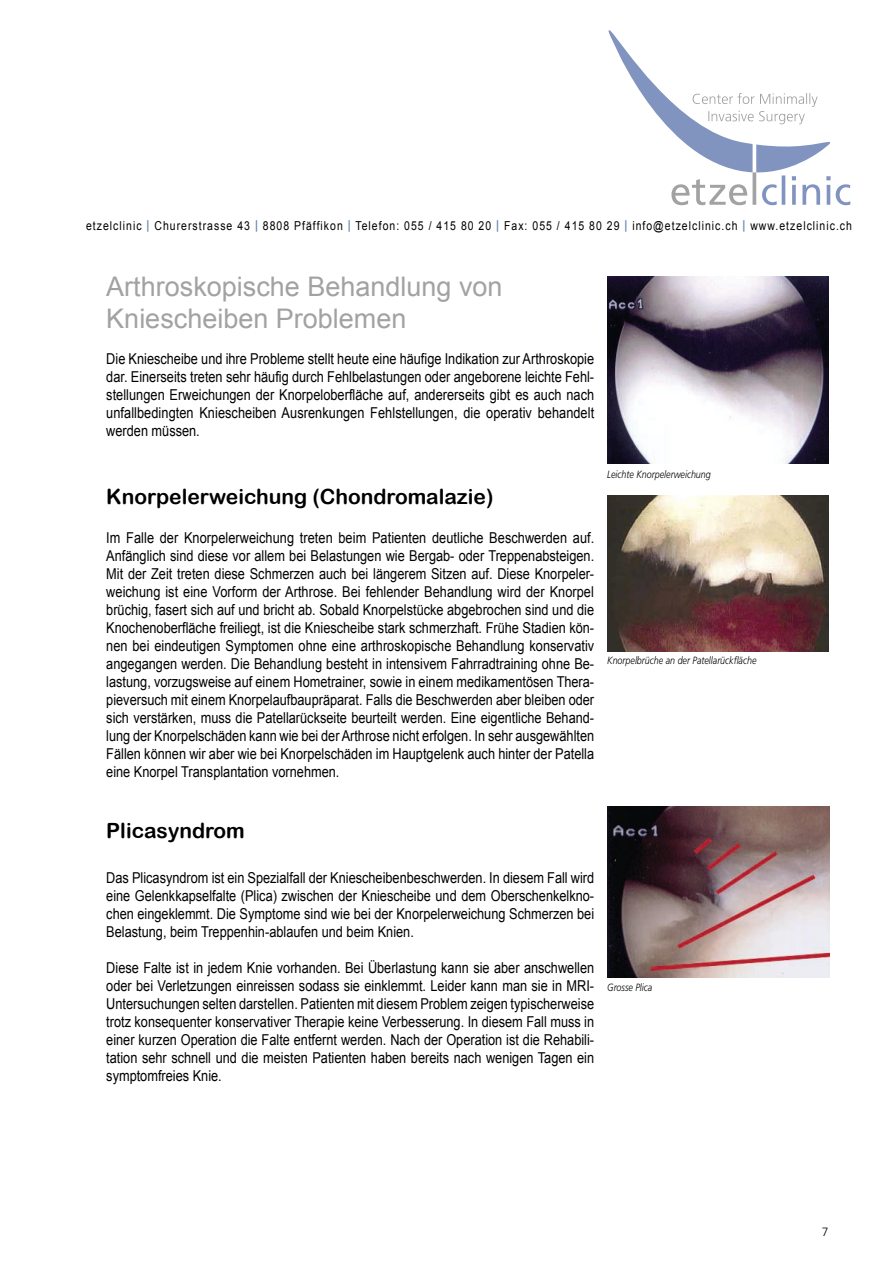
<style>
.page{position:relative;width:893px;height:1263px;background:#fff}
.page>*{position:absolute;margin:0;border:0;box-sizing:border-box;transform-origin:0 0}
.t1{font:27px/32.4px "Arial";color:#a2a2a2}
.t2{font:21px "Arial Rounded MT Bold";color:#000}
.t3{font:15px/18px "Arial";color:#000;text-align:justify;scale:.85 1}
.t4{font:12.3px "Arial";letter-spacing:.1em;color:#000;scale:.85 1}
.t5{font:300 12px "Frutiger";color:#000}
.t6{font:italic 300 10.5px "Frutiger";color:#000;scale:.85 1}
.s1{font-weight:700;color:#6684b2}
</style>
<div class="page">
<svg style="left:608px;top:30px;width:242px;height:175px"></svg>
<hr style="left:753px;top:172px;width:3px;height:33px;background:#a3a2a2">
<img style="left:607px;top:276px;width:221px;height:188px">
<img style="left:607px;top:495px;width:221px;height:156px">
<img style="left:607px;top:806px;width:222px;height:171px">
<p class="t4" style="left:86px;top:219px;width:903px">etzelclinic <span class="s1">|</span> Churerstrasse 43 <span class="s1">|</span> 8808 Pfäffikon <span class="s1">|</span> Telefon: 055 / 415 80 20 <span class="s1">|</span> Fax: 055 / 415 80 29 <span class="s1">|</span> info@etzelclinic.ch <span class="s1">|</span> www.etzelclinic.ch</p>
<h1 class="t1" style="left:106px;top:270px;width:398px">Arthroskopische Behandlung von<br>Kniescheiben Problemen</h1>
<p class="t3" style="left:106px;top:350px;width:575px">Die Kniescheibe und ihre Probleme stellt heute eine häufige Indikation zur Arthroskopie dar. Einerseits treten sehr häufig durch Fehlbelastungen oder angeborene leichte Fehl&shy;stellungen Erweichungen der Knorpeloberfläche auf, andererseits gibt es auch nach unfallbedingten Kniescheiben Ausrenkungen Fehlstellungen, die operativ behandelt werden müssen.</p>
<h2 class="t2" style="left:106px;top:484px;width:389px">Knorpelerweichung (Chondromalazie)</h2>
<p class="t3" style="left:106px;top:528px;width:576px">Im Falle der Knorpelerweichung treten beim Patienten deutliche Beschwerden auf.<br>Anfänglich sind diese vor allem bei Belastungen wie Bergab- oder Treppenabsteigen.<br>Mit der Zeit treten diese Schmerzen auch bei längerem Sitzen auf. Diese Knorpeler&shy;weichung ist eine Vorform der Arthrose. Bei fehlender Behandlung wird der Knorpel brüchig, fasert sich auf und bricht ab. Sobald Knorpelstücke abgebrochen sind und die Knochenoberfläche freiliegt, ist die Kniescheibe stark schmerzhaft. Frühe Stadien kön&shy;nen bei eindeutigen Symptomen ohne eine arthroskopische Behandlung konservativ angegangen werden. Die Behandlung besteht in intensivem Fahrradtraining ohne Be&shy;lastung, vorzugsweise auf einem Hometrainer, sowie in einem medikamentösen Thera&shy;pieversuch mit einem Knorpelaufbaupräparat. Falls die Beschwerden aber bleiben oder sich verstärken, muss die Patellarückseite beurteilt werden. Eine eigentliche Behand&shy;lung der Knorpelschäden kann wie bei der Arthrose nicht erfolgen. In sehr ausgewählten Fällen können wir aber wie bei Knorpelschäden im Hauptgelenk auch hinter der Patella eine Knorpel Transplantation vornehmen.</p>
<p class="t6" style="left:607px;top:468px;width:123px">Leichte Knorpelerweichung</p>
<p class="t6" style="left:607px;top:654px;width:177px">Knorpelbrüche an der Patellarückfläche</p>
<h2 class="t2" style="left:106px;top:818px;width:140px">Plicasyndrom</h2>
<p class="t3" style="left:106px;top:869px;width:575px">Das Plicasyndrom ist ein Spezialfall der Kniescheibenbeschwerden. In diesem Fall wird eine Gelenkkapselfalte (Plica) zwischen der Kniescheibe und dem Oberschenkelkno&shy;chen eingeklemmt. Die Symptome sind wie bei der Knorpelerweichung Schmerzen bei Belastung, beim Treppenhin-ablaufen und beim Knien.</p>
<p class="t3" style="left:106px;top:959px;width:575px">Diese Falte ist in jedem Knie vorhanden. Bei Überlastung kann sie aber anschwellen oder bei Verletzungen einreissen sodass sie einklemmt. Leider kann man sie in MRI-Untersuchungen selten darstellen. Patienten mit diesem Problem zeigen typischerweise trotz konsequenter konservativer Therapie keine Verbesserung. In diesem Fall muss in einer kurzen Operation die Falte entfernt werden. Nach der Operation ist die Rehabili&shy;tation sehr schnell und die meisten Patienten haben bereits nach wenigen Tagen ein symptomfreies Knie.</p>
<p class="t6" style="left:607px;top:981px;width:55px">Grosse Plica</p>
<p class="t5" style="left:822px;top:1225px;width:8px">7</p>
</div>
